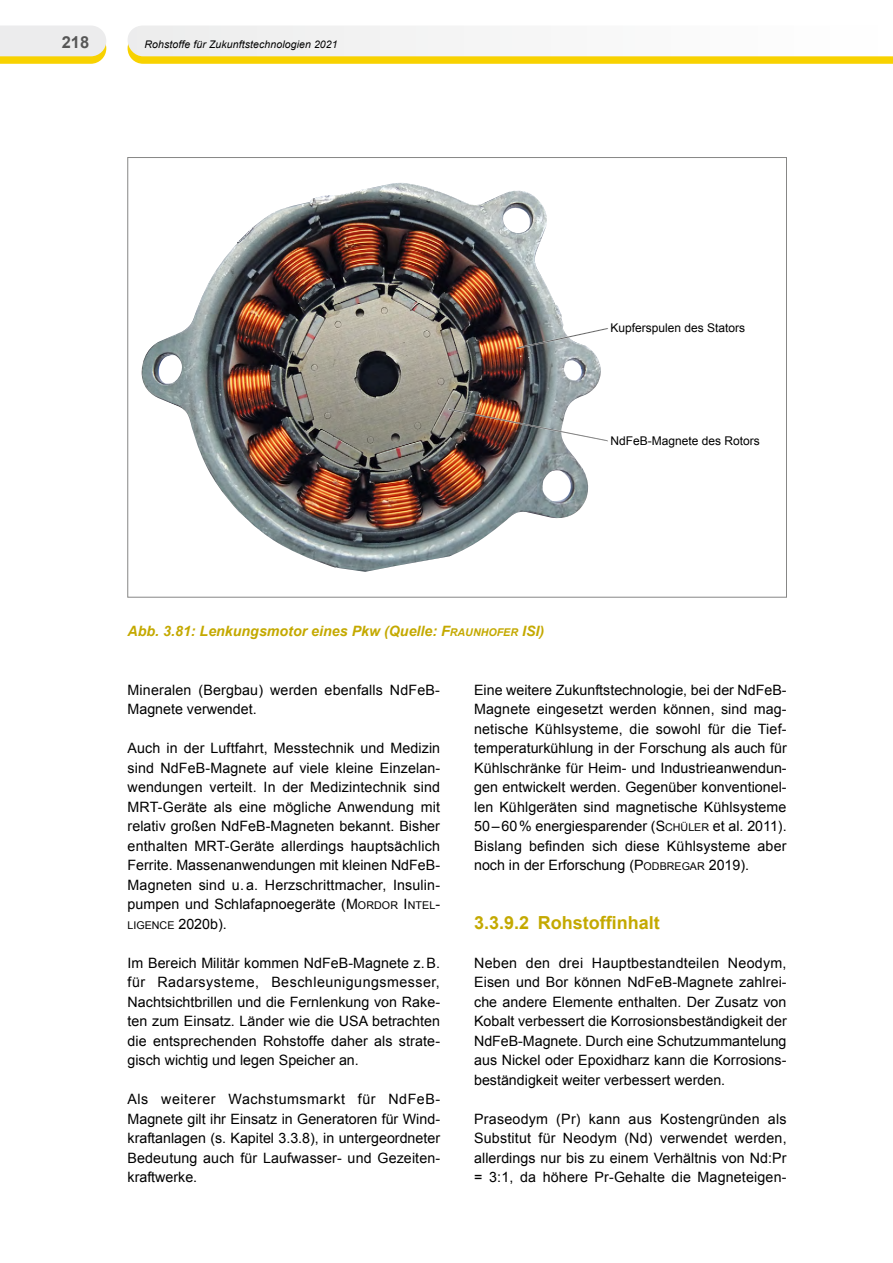
<style>
.page{position:relative;width:893px;height:1263px;background:#fff}
.page>*{position:absolute;margin:0;border:0;box-sizing:border-box;transform-origin:0 0}
.t1{font:700 18px "Arial";color:#c4a900}
.t2{font:700 16.5px "Arial";color:#565656}
.Fließtext__N_O_R_M{font:14.25px/19.5px "Arial";letter-spacing:.005em;color:#000;text-align:justify}
.BU_Abbildungen{font:italic 700 14.25px "Arial";color:#c4a900}
.t3{font:12px "Arial";color:#000}
.Fließtext__N_O_R_M-2{font:10.65px "Arial";color:#000}
.t4{font:italic 10.5px "Arial";letter-spacing:.01em;color:#000}
.s1{font-style:inherit}
.s2{font-size:10.65px}
.s3{font-size:14.25px}
</style>
<div class="page">
<svg style="left:128px;top:26px;width:765px;height:38px"></svg>
<svg style="left:0;top:26px;width:106px;height:38px;background:#eee7bf"></svg>
<img style="left:141px;top:183px;width:460px;height:389px">
<svg style="left:516px;top:328px;width:92px;height:21px"></svg>
<img style="left:448px;top:409px;width:160px;height:33px">
<p class="t2" style="left:62px;top:31px;width:29px">218</p>
<p class="t4" style="left:145px;top:37px;width:195px">Rohstoffe für Zukunftstechnologien 2021</p>
<p class="t3" style="left:610px;top:320px;width:136px">Kupferspulen des Stators</p>
<p class="t3" style="left:610px;top:433px;width:151px">NdFeB-Magnete des Rotors</p>
<p class="BU_Abbildungen" style="left:128px;top:622px;width:418px">Abb. 3.81: Lenkungsmotor eines Pkw (Quelle: <span class="s1">F</span><span class="s2">RAUNHOFER</span> ISI)</p>
<p class="Fließtext__N_O_R_M" style="left:128px;top:680px;width:314px">Mineralen (Bergbau) werden ebenfalls NdFeB-<br>Magnete verwendet.</p>
<p class="Fließtext__N_O_R_M" style="left:128px;top:739px;width:314px">Auch in der Luftfahrt, Messtechnik und Medizin sind NdFeB-Magnete auf viele kleine Einzelan&shy;wendungen verteilt. In der Medizintechnik sind MRT-Geräte als eine mögliche Anwendung mit relativ großen NdFeB-Magneten bekannt. Bisher enthalten MRT-Geräte allerdings hauptsächlich Ferrite. Massenanwendungen mit kleinen NdFeB-Magneten sind u. a. Herzschrittmacher, Insulin&shy;pumpen und Schlafapnoegeräte (<span class="s1">M</span><span class="s2">ORDOR</span> <span class="s1">I</span> <span class="s2">NTEL</span><span class="s1">-</span></p>
<p class="Fließtext__N_O_R_M-2" style="left:128px;top:918px;width:101px">LIGENCE <span class="s3">2020b).</span></p>
<p class="Fließtext__N_O_R_M" style="left:128px;top:953px;width:314px">Im Bereich Militär kommen NdFeB-Magnete z.B. für Radarsysteme, Beschleunigungsmesser, Nachtsichtbrillen und die Fernlenkung von Rake&shy;ten zum Einsatz. Länder wie die USA betrachten die entsprechenden Rohstoffe daher als strate&shy;gisch wichtig und legen Speicher an.</p>
<p class="Fließtext__N_O_R_M" style="left:128px;top:1090px;width:314px">Als weiterer Wachstumsmarkt für NdFeB-Magnete gilt ihr Einsatz in Generatoren für Wind&shy;kraftanlagen (s. Kapitel 3.3.8), in untergeordneter Bedeutung auch für Laufwasser- und Gezeiten&shy;kraftwerke.</p>
<p class="Fließtext__N_O_R_M" style="left:474px;top:680px;width:314px">Eine weitere Zukunftstechnologie, bei der NdFeB-Magnete eingesetzt werden können, sind mag&shy;netische Kühlsysteme, die sowohl für die Tief&shy;temperaturkühlung in der Forschung als auch für Kühlschränke für Heim- und Industrieanwendun&shy;gen entwickelt werden. Gegenüber konventionel&shy;len Kühlgeräten sind magnetische Kühlsysteme 50–60% energiesparender (<span class="s1">S</span><span class="s2">CHÜLER</span> et al. 2011).<br>Bislang befinden sich diese Kühlsysteme aber noch in der Erforschung (<span class="s1">P</span><span class="s2">ODBREGAR</span> 2019).</p>
<p class="t1" style="left:474px;top:911px;width:187px">3.3.9.2 Rohstoffinhalt</p>
<p class="Fließtext__N_O_R_M" style="left:474px;top:953px;width:314px">Neben den drei Hauptbestandteilen Neodym, Eisen und Bor können NdFeB-Magnete zahlrei&shy;che andere Elemente enthalten. Der Zusatz von Kobalt verbessert die Korrosionsbeständigkeit der NdFeB-Magnete. Durch eine Schutzummantelung aus Nickel oder Epoxidharz kann die Korrosions&shy;beständigkeit weiter verbessert werden.</p>
<p class="Fließtext__N_O_R_M" style="left:474px;top:1109px;width:314px">Praseodym (Pr) kann aus Kostengründen als Substitut für Neodym (Nd) verwendet werden, allerdings nur bis zu einem Verhältnis von Nd:Pr = 3:1, da höhere Pr-Gehalte die Magneteigen-</p>
</div>
